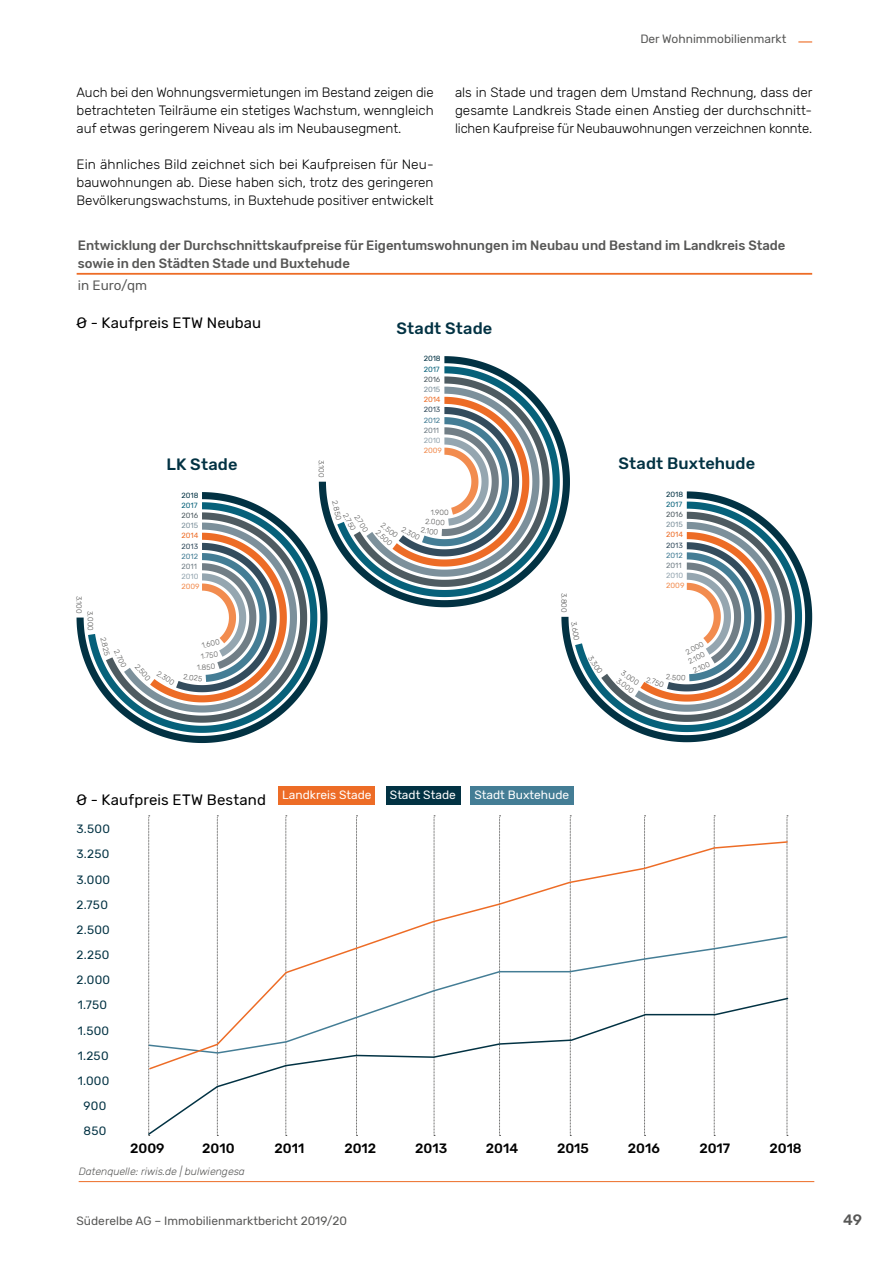
<style>
.page{position:relative;width:893px;height:1263px;background:#fff}
.page>*{position:absolute;margin:0;border:0;box-sizing:border-box;transform-origin:0 0}
.t1{font:500 16.35px "Rubik";letter-spacing:.005em;color:#023243}
.t2{font:15px "Rubik";letter-spacing:.01em;color:#000}
.t3{font:500 15px "Rubik";color:#575756}
.t4{font:300 13.5px/18px "Rubik";color:#000;text-align:justify}
.t5{font:500 13.5px/18px "Rubik";color:#575756}
.t6{font:500 13.5px "Rubik";color:#000}
.t7{font:13.5px "Rubik";color:#575756}
.t8{font:12px "Rubik";color:#575756}
.t9{font:12px/25.2px "Rubik";letter-spacing:.02em;color:#023243;text-align:center}
.t10{font:12px "Rubik";color:#fff}
.t11{font:italic 300 10.5px "Rubik";color:#575756}
.t12{font:300 7.5px "Rubik";color:#575756}
.t13{font:7.5px "Rubik";color:#023243}
.t14{font:7.5px "Rubik";color:#07617a}
.t15{font:7.5px "Rubik";color:#4e5b61}
.t16{font:7.5px "Rubik";color:#7c909b}
.t17{font:7.5px "Rubik";color:#ed6c26}
.t18{font:7.5px "Rubik";color:#334c5d}
.t19{font:7.5px "Rubik";color:#447d95}
.t20{font:7.5px "Rubik";color:#717e86}
.t21{font:7.5px "Rubik";color:#95a6b0}
.t22{font:7.5px "Rubik";color:#f28c4f}
</style>
<div class="page">
<hr style="left:77px;top:273px;width:735px;height:2px;background:#ed6c26">
<hr style="left:79px;top:1181px;width:735px;height:1px;background:#ed6c26">
<svg style="left:148px;top:815px;width:2px;height:25px"></svg>
<svg style="left:217px;top:815px;width:1px;height:25px"></svg>
<svg style="left:286px;top:815px;width:1px;height:25px"></svg>
<svg style="left:356px;top:815px;width:2px;height:25px"></svg>
<svg style="left:434px;top:815px;width:1px;height:25px"></svg>
<svg style="left:499px;top:815px;width:2px;height:25px"></svg>
<svg style="left:570px;top:815px;width:1px;height:25px"></svg>
<svg style="left:644px;top:815px;width:2px;height:25px"></svg>
<svg style="left:714px;top:815px;width:1px;height:25px"></svg>
<svg style="left:787px;top:815px;width:1px;height:25px"></svg>
<svg style="left:148px;top:840px;width:640px;height:157px"></svg>
<svg style="left:148px;top:997px;width:641px;height:139px"></svg>
<div style="left:278px;top:786px;width:97px;height:19px;background:#ed6c26"></div>
<div style="left:470px;top:786px;width:103px;height:19px;background:#447d95"></div>
<div style="left:386px;top:786px;width:75px;height:19px;background:#023243"></div>
<svg style="left:77px;top:492px;width:250px;height:251px"></svg>
<svg style="left:88px;top:502px;width:229px;height:231px"></svg>
<svg style="left:106px;top:512px;width:201px;height:211px"></svg>
<svg style="left:319px;top:356px;width:251px;height:251px"></svg>
<svg style="left:337px;top:366px;width:223px;height:231px"></svg>
<svg style="left:354px;top:376px;width:196px;height:211px"></svg>
<svg style="left:561px;top:491px;width:251px;height:251px"></svg>
<svg style="left:575px;top:502px;width:227px;height:230px"></svg>
<svg style="left:601px;top:512px;width:191px;height:210px"></svg>
<svg style="left:798px;top:41px;width:14px;height:2px"></svg>
<p class="t4" style="left:77px;top:83px;width:359px">Auch bei den Wohnungsvermietungen im Bestand zeigen die betrachteten Teilräume ein stetiges Wachstum, wenngleich auf etwas geringerem Niveau als im Neubausegment.</p>
<p class="t4" style="left:77px;top:155px;width:359px">Ein ähnliches Bild zeichnet sich bei Kaufpreisen für Neu&shy;bauwohnungen ab. Diese haben sich, trotz des geringeren Bevölkerungswachstums, in Buxtehude positiver entwickelt</p>
<p class="t8" style="left:640px;top:32px;width:148px">Der Wohnimmobilienmarkt</p>
<p class="t4" style="left:455px;top:83px;width:359px">als in Stade und tragen dem Umstand Rechnung, dass der gesamte Landkreis Stade einen Anstieg der durchschnitt&shy;lichen Kaufpreise für Neubauwohnungen verzeichnen konnte.</p>
<p class="t5" style="left:78px;top:236px;width:709px">Entwicklung der Durchschnittskaufpreise für Eigentumswohnungen im Neubau und Bestand im Landkreis Stade sowie in den Städten Stade und Buxtehude</p>
<p class="t7" style="left:78px;top:278px;width:71px">in Euro/qm</p>
<p class="t2" style="left:77px;top:314px;width:186px">Ø - Kaufpreis ETW Neubau</p>
<p class="t1" style="left:396px;top:319px;width:97px">Stadt Stade</p>
<p class="t13" style="left:424px;top:354px;width:19px">2018</p>
<p class="t14" style="left:424px;top:365px;width:18px">2017</p>
<p class="t15" style="left:424px;top:375px;width:18px">2016</p>
<p class="t16" style="left:424px;top:385px;width:18px">2015</p>
<p class="t17" style="left:424px;top:395px;width:18px">2014</p>
<p class="t18" style="left:424px;top:405px;width:18px">2013</p>
<p class="t19" style="left:424px;top:416px;width:18px">2012</p>
<p class="t20" style="left:424px;top:426px;width:17px">2011</p>
<p class="t21" style="left:424px;top:436px;width:19px">2010</p>
<p class="t22" style="left:424px;top:446px;width:20px">2009</p>
<p class="t1" style="left:166px;top:455px;width:73px">LK Stade</p>
<p class="t12" style="left:326px;top:460px;width:19px;rotate:90deg">3.100</p>
<p class="t1" style="left:618px;top:454px;width:138px">Stadt Buxtehude</p>
<p class="t13" style="left:181px;top:491px;width:19px">2018</p>
<p class="t14" style="left:181px;top:501px;width:18px">2017</p>
<p class="t15" style="left:181px;top:511px;width:18px">2016</p>
<p class="t16" style="left:181px;top:521px;width:18px">2015</p>
<p class="t17" style="left:181px;top:532px;width:18px">2014</p>
<p class="t18" style="left:181px;top:542px;width:18px">2013</p>
<p class="t19" style="left:181px;top:552px;width:18px">2012</p>
<p class="t20" style="left:181px;top:562px;width:17px">2011</p>
<p class="t21" style="left:181px;top:572px;width:19px">2010</p>
<p class="t22" style="left:181px;top:583px;width:20px">2009</p>
<p class="t12" style="left:339px;top:500px;width:21px;rotate:78deg">2.850</p>
<p class="t12" style="left:431px;top:508px;width:19px">1.900</p>
<p class="t12" style="left:349px;top:512px;width:20px;rotate:61deg">2.750</p>
<p class="t12" style="left:360px;top:513px;width:20px;rotate:58deg">2.700</p>
<p class="t12" style="left:425px;top:517px;width:21px;rotate:3deg">2.000</p>
<p class="t12" style="left:384px;top:521px;width:21px;rotate:38deg">2.500</p>
<p class="t12" style="left:404px;top:525px;width:21px;rotate:28deg">2.300</p>
<p class="t12" style="left:421px;top:526px;width:19px;rotate:9deg">2.100</p>
<p class="t12" style="left:380px;top:528px;width:21px;rotate:43deg">2.500</p>
<p class="t13" style="left:666px;top:490px;width:19px">2018</p>
<p class="t14" style="left:666px;top:500px;width:18px">2017</p>
<p class="t15" style="left:666px;top:510px;width:18px">2016</p>
<p class="t16" style="left:666px;top:520px;width:18px">2015</p>
<p class="t17" style="left:666px;top:531px;width:18px">2014</p>
<p class="t18" style="left:666px;top:541px;width:18px">2013</p>
<p class="t19" style="left:666px;top:551px;width:18px">2012</p>
<p class="t20" style="left:666px;top:561px;width:17px">2011</p>
<p class="t21" style="left:666px;top:571px;width:19px">2010</p>
<p class="t22" style="left:666px;top:582px;width:20px">2009</p>
<p class="t12" style="left:83px;top:595px;width:19px;rotate:90deg">3.100</p>
<p class="t12" style="left:94px;top:611px;width:21px;rotate:89deg">3.000</p>
<p class="t12" style="left:107px;top:636px;width:21px;rotate:76deg">2.825</p>
<p class="t12" style="left:120px;top:648px;width:20px;rotate:63deg">2.700</p>
<p class="t12" style="left:140px;top:662px;width:21px;rotate:49deg">2.500</p>
<p class="t12" style="left:160px;top:669px;width:21px;rotate:33deg">2.300</p>
<p class="t12" style="left:201px;top:642px;width:20px;rotate:-13deg">1.600</p>
<p class="t12" style="left:201px;top:652px;width:19px;rotate:-5deg">1.750</p>
<p class="t12" style="left:197px;top:663px;width:20px;rotate:-3deg">1.850</p>
<p class="t12" style="left:184px;top:672px;width:20px;rotate:7deg">2.025</p>
<p class="t12" style="left:568px;top:593px;width:21px;rotate:90deg">3.800</p>
<p class="t12" style="left:578px;top:621px;width:21px;rotate:81deg">3.600</p>
<p class="t12" style="left:593px;top:654px;width:21px;rotate:56deg">3.300</p>
<p class="t12" style="left:684px;top:649px;width:21px;rotate:-29deg">2.000</p>
<p class="t12" style="left:687px;top:658px;width:19px;rotate:-26deg">2.100</p>
<p class="t12" style="left:692px;top:667px;width:19px;rotate:-24deg">2.100</p>
<p class="t12" style="left:624px;top:669px;width:21px;rotate:34deg">3.000</p>
<p class="t12" style="left:648px;top:675px;width:20px;rotate:18deg">2.750</p>
<p class="t12" style="left:666px;top:672px;width:21px;rotate:5deg">2.500</p>
<p class="t12" style="left:620px;top:676px;width:21px;rotate:37deg">3.000</p>
<p class="t2" style="left:77px;top:791px;width:191px">Ø - Kaufpreis ETW Bestand</p>
<p class="t9" style="left:77px;top:817px;width:35px">3.500</p>
<p class="t9" style="left:77px;top:842px;width:34px">3.250</p>
<p class="t9" style="left:77px;top:867px;width:35px">3.000</p>
<p class="t9" style="left:77px;top:892px;width:33px">2.750</p>
<p class="t9" style="left:77px;top:917px;width:35px">2.500</p>
<p class="t9" style="left:77px;top:943px;width:34px">2.250</p>
<p class="t9" style="left:77px;top:968px;width:35px">2.000</p>
<p class="t9" style="left:78px;top:993px;width:31px">1.750</p>
<p class="t9" style="left:78px;top:1018px;width:33px">1.500</p>
<p class="t9" style="left:78px;top:1043px;width:32px">1.250</p>
<p class="t9" style="left:78px;top:1068px;width:33px">1.000<br>900<br>850</p>
<p class="t10" style="left:282px;top:788px;width:91px">Landkreis Stade</p>
<p class="t10" style="left:390px;top:788px;width:67px">Stadt Stade</p>
<p class="t10" style="left:474px;top:788px;width:96px">Stadt Buxtehude</p>
<p class="t6" style="left:130px;top:1140px;width:36px">2009</p>
<p class="t6" style="left:202px;top:1140px;width:34px">2010</p>
<p class="t6" style="left:275px;top:1140px;width:31px">2011</p>
<p class="t6" style="left:344px;top:1140px;width:33px">2012</p>
<p class="t6" style="left:415px;top:1140px;width:34px">2013</p>
<p class="t6" style="left:486px;top:1140px;width:34px">2014</p>
<p class="t6" style="left:557px;top:1140px;width:33px">2015</p>
<p class="t6" style="left:628px;top:1140px;width:34px">2016</p>
<p class="t6" style="left:699px;top:1140px;width:32px">2017</p>
<p class="t6" style="left:769px;top:1140px;width:34px">2018</p>
<p class="t11" style="left:79px;top:1166px;width:168px">Datenquelle: riwis.de | bulwiengesa</p>
<p class="t8" style="left:77px;top:1214px;width:272px">Süderelbe AG – Immobilienmarktbericht 2019/20</p>
<p class="t3" style="left:843px;top:1211px;width:20px">49</p>
</div>
